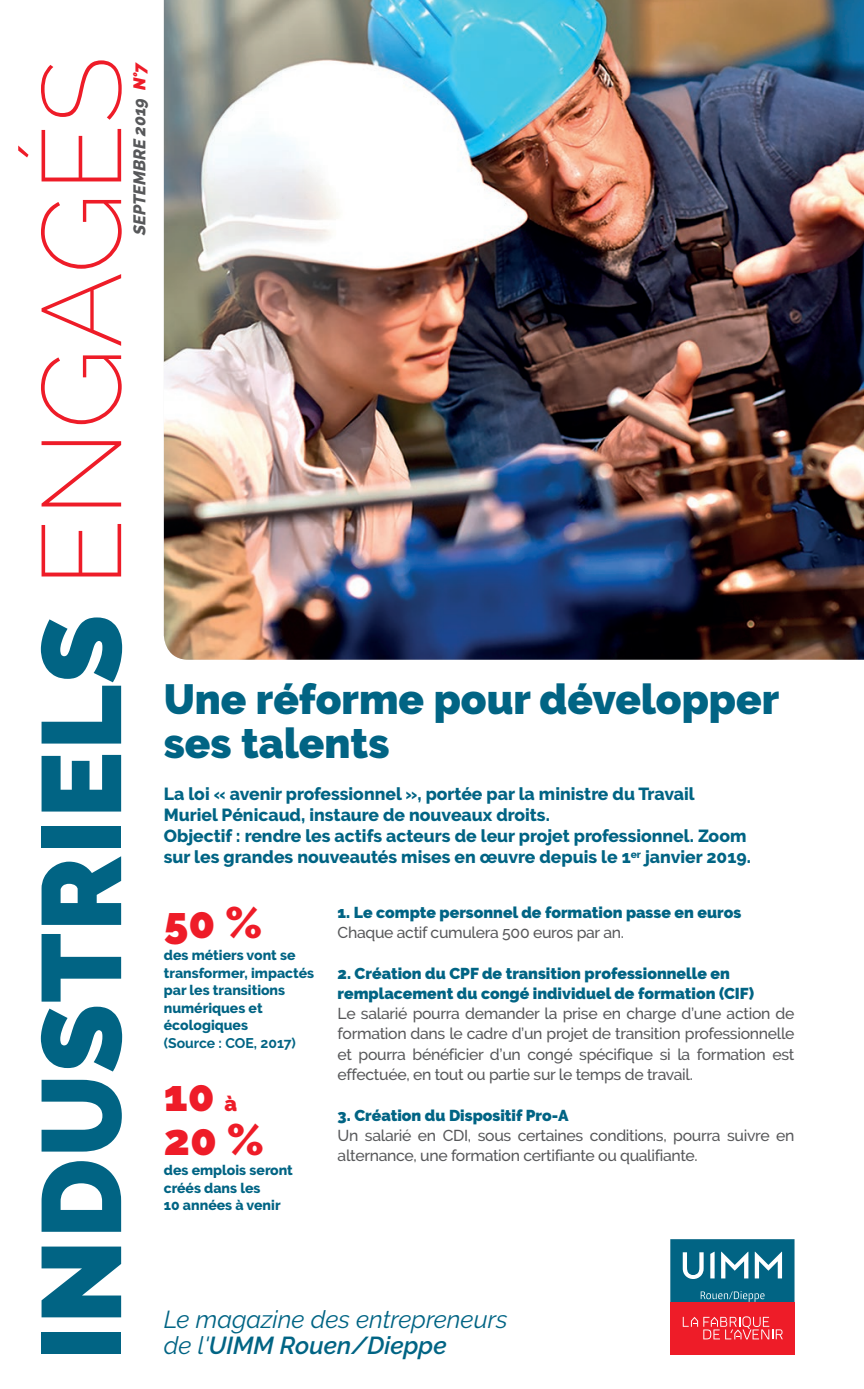
<style>
.page{position:relative;width:864px;height:1389px;background:#fff}
.page>*{position:absolute;margin:0;border:0;box-sizing:border-box;transform-origin:0 0}
.t1{font:900 112px "Raleway";letter-spacing:.01em;color:#016484}
.t2{font:900 43.75px/43.8px "Raleway";color:#ee1c28}
.t3{font:900 42px/43.8px "Raleway";color:#016484}
.t4{font:italic 24.5px/26.8px "Raleway";color:#016484}
.t5{font:800 17.5px/21px "Raleway";color:#016484}
.t6{font:italic 800 16.8px "Raleway";color:#57585a}
.t7{font:500 15.75px/20.1px "Raleway";letter-spacing:-.02em;color:#57585a;text-align:justify}
.t8{font:900 15.75px/20.1px "Raleway";color:#016484}
.t9{font:800 14px/17.5px "Raleway";color:#016484}
.t10{font:700 14px "Raleway";color:#016484}
.s1{font-weight:200;color:#ee1c28}
.s2{font-weight:900;color:#ee1c28}
.s3{font-size:21px}
.s4{font-weight:600}
</style>
<div class="page">
<div style="left:670px;top:1302px;width:124px;height:52px;background:#ee1c28"></div>
<svg style="left:682px;top:1317px;width:15px;height:10px"></svg>
<svg style="left:703px;top:1316px;width:79px;height:23px"></svg>
<svg style="left:670px;top:1239px;width:124px;height:63px;background:#277b96"></svg>
<img style="left:164px;top:0;width:699px;height:660px">
<h1 class="t1" style="left:17px;top:1361px;width:1306px;rotate:-90deg">INDUSTRIELS <span class="s1">ENGAGÉS</span></h1>
<p class="t6" style="left:130px;top:235px;width:175px;rotate:-90deg">SEPTEMBRE 2019 <span class="s2">N°7</span></p>
<h3 class="t3" style="left:164px;top:678px;width:616px">Une réforme pour développer ses talents</h3>
<p class="t5" style="left:164px;top:784px;width:588px">La loi « avenir professionnel », portée par la ministre du Travail Muriel Pénicaud, instaure de nouveaux droits.<br>Objectif : rendre les actifs acteurs de leur projet professionnel. Zoom sur les grandes nouveautés mises en œuvre depuis le 1<sup>er</sup> janvier 2019.</p>
<h2 class="t2" style="left:164px;top:901px;width:100px">50 %</h2>
<p class="t9" style="left:164px;top:947px;width:152px">des métiers vont se transformer, impactés par les transitions numériques et écologiques</p>
<p class="t10" style="left:164px;top:1035px;width:133px">(Source : COE, 2017)</p>
<h2 class="t2" style="left:164px;top:1074px;width:102px">10 <span class="s3">à<br></span>20 %</h2>
<p class="t9" style="left:164px;top:1162px;width:130px">des emplois seront créés dans les<br>10 années à venir</p>
<p class="t8" style="left:337px;top:902px;width:405px">1. Le compte personnel de formation passe en euros</p>
<p class="t7" style="left:337px;top:923px;width:288px">Chaque actif cumulera 500 euros par an.</p>
<p class="t8" style="left:337px;top:964px;width:418px">2. Création du CPF de transition professionnelle en remplacement du congé individuel de formation (CIF)</p>
<p class="t7" style="left:337px;top:1004px;width:458px">Le salarié pourra demander la prise en charge d’une action de formation dans le cadre d’un projet de transition professionnelle et pourra bénéficier d’un congé spécifique si la formation est effectuée, en tout ou partie sur le temps de travail.</p>
<p class="t8" style="left:337px;top:1105px;width:232px">3. Création du Dispositif Pro-A</p>
<p class="t7" style="left:337px;top:1125px;width:458px">Un salarié en CDI, sous certaines conditions, pourra suivre en alternance, une formation certifiante ou qualifiante.</p>
<h3 class="t4" style="left:164px;top:1305px;width:345px">Le magazine des entrepreneurs de l'<span class="s4">UIMM Rouen/Dieppe</span></h3>
</div>
